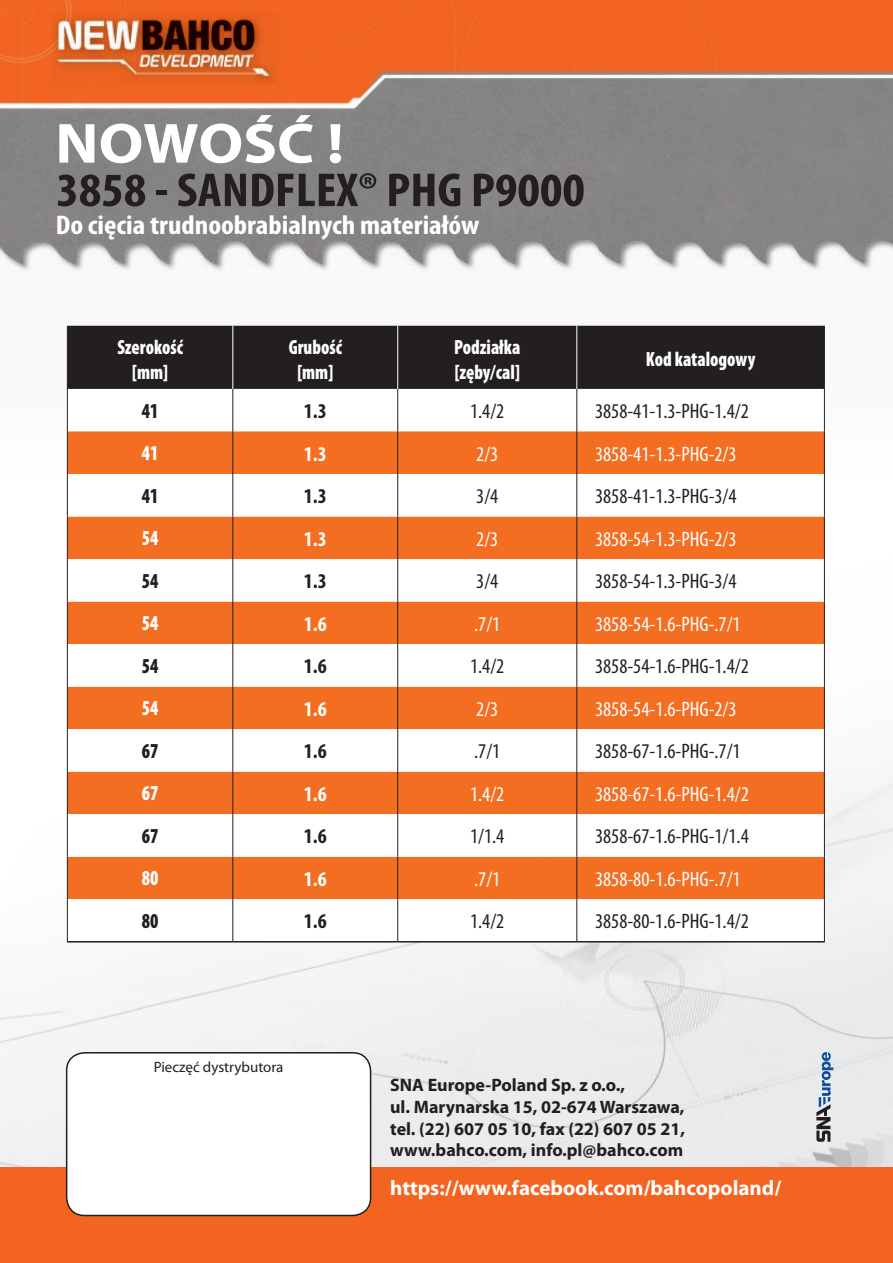
<style>
.page{position:relative;width:893px;height:1263px;background:#fff}
.page>*{position:absolute;margin:0;border:0;box-sizing:border-box;transform-origin:0 0}
.t1{font:700 57px "Myriad Pro";color:#fff;scale:1.1 1}
.t2{font:700 condensed 48px "Myriad Pro";color:#231f20;scale:1.1 1}
.t3{font:700 condensed 27px "Myriad Pro";color:#fff;scale:1.1 1}
.t4{font:900 condensed 21.45px "Myriad Pro";color:#231f20;scale:.87 1}
.t5{font:900 condensed 21.45px "Myriad Pro";color:#fff;scale:.87 1}
.t6{font:700 condensed 21.15px "Myriad Pro";color:#231f20}
.t7{font:700 condensed 21.15px "Myriad Pro";color:#fff}
.t8{font:condensed 21px "Myriad Pro";color:#231f20}
.t9{font:condensed 21px "Myriad Pro";color:#fff}
.t10{font:700 21px "Myriad Pro";color:#fff}
.t11{font:900 condensed 20.55px/24.8px "Myriad Pro";color:#fff;text-align:center;scale:.9 1}
.t12{font:700 18px/21.6px "Myriad Pro";color:#231f20}
.t13{font:15px "Myriad Pro";color:#231f20}
</style>
<div class="page">
<img style="left:0;top:0;width:893px;height:1167px">
<div style="left:0;top:1167px;width:893px;height:96px;background:#f36421"></div>
<div style="left:67px;top:1053px;width:304px;height:162px;background:#fff;border-radius:18px"></div>
<div style="left:66px;top:1052px;width:305px;height:164px;border:2px solid #231f20;border-radius:18px"></div>
<svg style="left:816px;top:1052px;width:17px;height:90px;background:#95a1b2"></svg>
<div style="left:68px;top:326px;width:756px;height:63px;background:#231f20"></div>
<svg style="left:68px;top:389px;width:756px;height:42px"></svg>
<div style="left:68px;top:431px;width:756px;height:468px;background:#f36e21"></div>
<svg style="left:68px;top:474px;width:756px;height:42px"></svg>
<svg style="left:68px;top:559px;width:756px;height:43px"></svg>
<svg style="left:68px;top:644px;width:756px;height:43px"></svg>
<svg style="left:68px;top:729px;width:756px;height:43px"></svg>
<svg style="left:68px;top:814px;width:756px;height:43px"></svg>
<svg style="left:68px;top:899px;width:756px;height:42px"></svg>
<hr style="left:232px;top:389px;width:1px;height:42px;background:#231f20">
<hr style="left:397px;top:389px;width:1px;height:42px;background:#231f20">
<hr style="left:576px;top:389px;width:1px;height:42px;background:#231f20">
<hr style="left:824px;top:389px;width:1px;height:42px;background:#231f20">
<hr style="left:232px;top:474px;width:1px;height:42px;background:#231f20">
<hr style="left:397px;top:474px;width:1px;height:42px;background:#231f20">
<hr style="left:576px;top:474px;width:1px;height:42px;background:#231f20">
<hr style="left:824px;top:474px;width:1px;height:42px;background:#231f20">
<hr style="left:232px;top:559px;width:1px;height:43px;background:#231f20">
<hr style="left:397px;top:559px;width:1px;height:43px;background:#231f20">
<hr style="left:576px;top:559px;width:1px;height:43px;background:#231f20">
<hr style="left:824px;top:559px;width:1px;height:43px;background:#231f20">
<hr style="left:232px;top:644px;width:1px;height:43px;background:#231f20">
<hr style="left:397px;top:644px;width:1px;height:43px;background:#231f20">
<hr style="left:576px;top:644px;width:1px;height:43px;background:#231f20">
<hr style="left:824px;top:644px;width:1px;height:43px;background:#231f20">
<hr style="left:232px;top:729px;width:1px;height:43px;background:#231f20">
<hr style="left:397px;top:729px;width:1px;height:43px;background:#231f20">
<hr style="left:576px;top:729px;width:1px;height:43px;background:#231f20">
<hr style="left:824px;top:729px;width:1px;height:43px;background:#231f20">
<hr style="left:232px;top:814px;width:1px;height:43px;background:#231f20">
<hr style="left:397px;top:814px;width:1px;height:43px;background:#231f20">
<hr style="left:576px;top:814px;width:1px;height:43px;background:#231f20">
<hr style="left:824px;top:814px;width:1px;height:43px;background:#231f20">
<hr style="left:232px;top:899px;width:1px;height:42px;background:#231f20">
<hr style="left:397px;top:899px;width:1px;height:42px;background:#231f20">
<hr style="left:576px;top:899px;width:1px;height:42px;background:#231f20">
<hr style="left:824px;top:899px;width:1px;height:42px;background:#231f20">
<hr style="left:232px;top:431px;width:1px;height:43px;background:#231f20">
<hr style="left:397px;top:431px;width:1px;height:43px;background:#231f20">
<hr style="left:576px;top:431px;width:1px;height:43px;background:#231f20">
<hr style="left:824px;top:431px;width:1px;height:43px;background:#231f20">
<hr style="left:232px;top:516px;width:1px;height:43px;background:#231f20">
<hr style="left:397px;top:516px;width:1px;height:43px;background:#231f20">
<hr style="left:576px;top:516px;width:1px;height:43px;background:#231f20">
<hr style="left:824px;top:516px;width:1px;height:43px;background:#231f20">
<hr style="left:232px;top:602px;width:1px;height:42px;background:#231f20">
<hr style="left:397px;top:602px;width:1px;height:42px;background:#231f20">
<hr style="left:576px;top:602px;width:1px;height:42px;background:#231f20">
<hr style="left:824px;top:602px;width:1px;height:42px;background:#231f20">
<hr style="left:232px;top:687px;width:1px;height:42px;background:#231f20">
<hr style="left:397px;top:687px;width:1px;height:42px;background:#231f20">
<hr style="left:576px;top:687px;width:1px;height:42px;background:#231f20">
<hr style="left:824px;top:687px;width:1px;height:42px;background:#231f20">
<hr style="left:232px;top:772px;width:1px;height:42px;background:#231f20">
<hr style="left:397px;top:772px;width:1px;height:42px;background:#231f20">
<hr style="left:576px;top:772px;width:1px;height:42px;background:#231f20">
<hr style="left:824px;top:772px;width:1px;height:42px;background:#231f20">
<hr style="left:232px;top:857px;width:1px;height:42px;background:#231f20">
<hr style="left:397px;top:857px;width:1px;height:42px;background:#231f20">
<hr style="left:576px;top:857px;width:1px;height:42px;background:#231f20">
<hr style="left:824px;top:857px;width:1px;height:42px;background:#231f20">
<hr style="left:67px;top:389px;width:1px;height:42px;background:#231f20">
<hr style="left:67px;top:474px;width:1px;height:42px;background:#231f20">
<hr style="left:67px;top:559px;width:1px;height:43px;background:#231f20">
<hr style="left:67px;top:644px;width:1px;height:43px;background:#231f20">
<hr style="left:67px;top:729px;width:1px;height:43px;background:#231f20">
<hr style="left:67px;top:814px;width:1px;height:43px;background:#231f20">
<hr style="left:67px;top:899px;width:1px;height:42px;background:#231f20">
<hr style="left:67px;top:431px;width:1px;height:43px;background:#231f20">
<hr style="left:67px;top:516px;width:1px;height:43px;background:#231f20">
<hr style="left:67px;top:602px;width:1px;height:42px;background:#231f20">
<hr style="left:67px;top:687px;width:1px;height:42px;background:#231f20">
<hr style="left:67px;top:772px;width:1px;height:42px;background:#231f20">
<hr style="left:67px;top:857px;width:1px;height:42px;background:#231f20">
<hr style="left:232px;top:326px;width:1px;height:63px;background:#fff">
<hr style="left:397px;top:326px;width:1px;height:63px;background:#fff">
<hr style="left:576px;top:326px;width:1px;height:63px;background:#fff">
<hr style="left:67px;top:326px;width:1px;height:63px;background:#231f20">
<hr style="left:67px;top:941px;width:166px;height:1px;background:#231f20">
<hr style="left:233px;top:941px;width:165px;height:1px;background:#231f20">
<hr style="left:398px;top:941px;width:179px;height:1px;background:#231f20">
<hr style="left:577px;top:941px;width:248px;height:1px;background:#231f20">
<hr style="left:824px;top:326px;width:1px;height:63px;background:#231f20">
<h1 class="t1" style="left:55px;top:106px;width:264px">NOWOŚĆ !</h1>
<h2 class="t2" style="left:56px;top:160px;width:482px">3858 - SANDFLEX® PHG P9000</h2>
<p class="t3" style="left:56px;top:208px;width:387px">Do cięcia trudnoobrabialnych materiałów</p>
<p class="t11" style="left:117px;top:334px;width:74px">Szerokość [mm]</p>
<p class="t11" style="left:289px;top:334px;width:61px">Grubość [mm]</p>
<p class="t11" style="left:454px;top:334px;width:75px;text-align:left">Podziałka [zęby/cal]</p>
<p class="t11" style="left:646px;top:347px;width:123px">Kod katalogowy</p>
<p class="t4" style="left:142px;top:397px;width:21px">41</p>
<p class="t6" style="left:304px;top:398px;width:24px">1.3</p>
<p class="t8" style="left:470px;top:398px;width:36px">1.4/2</p>
<p class="t8" style="left:595px;top:398px;width:155px">3858-41-1.3-PHG-1.4/2</p>
<p class="t5" style="left:142px;top:439px;width:21px">41</p>
<p class="t7" style="left:304px;top:440px;width:24px">1.3</p>
<p class="t9" style="left:476px;top:441px;width:24px">2/3</p>
<p class="t9" style="left:595px;top:441px;width:143px">3858-41-1.3-PHG-2/3</p>
<p class="t4" style="left:142px;top:482px;width:21px">41</p>
<p class="t6" style="left:304px;top:483px;width:24px">1.3</p>
<p class="t8" style="left:476px;top:483px;width:24px">3/4</p>
<p class="t8" style="left:595px;top:483px;width:143px">3858-41-1.3-PHG-3/4</p>
<p class="t5" style="left:142px;top:524px;width:21px">54</p>
<p class="t7" style="left:304px;top:525px;width:24px">1.3</p>
<p class="t9" style="left:476px;top:526px;width:24px">2/3</p>
<p class="t9" style="left:595px;top:526px;width:143px">3858-54-1.3-PHG-2/3</p>
<p class="t4" style="left:142px;top:567px;width:21px">54</p>
<p class="t6" style="left:304px;top:568px;width:24px">1.3</p>
<p class="t8" style="left:476px;top:568px;width:24px">3/4</p>
<p class="t8" style="left:595px;top:568px;width:143px">3858-54-1.3-PHG-3/4</p>
<p class="t5" style="left:142px;top:609px;width:21px">54</p>
<p class="t7" style="left:304px;top:610px;width:24px">1.6</p>
<p class="t9" style="left:474px;top:611px;width:28px">.7/1</p>
<p class="t9" style="left:595px;top:611px;width:147px">3858-54-1.6-PHG-.7/1</p>
<p class="t4" style="left:142px;top:652px;width:21px">54</p>
<p class="t6" style="left:304px;top:653px;width:24px">1.6</p>
<p class="t8" style="left:470px;top:654px;width:36px">1.4/2</p>
<p class="t8" style="left:595px;top:654px;width:155px">3858-54-1.6-PHG-1.4/2</p>
<p class="t5" style="left:142px;top:694px;width:21px">54</p>
<p class="t7" style="left:304px;top:695px;width:24px">1.6</p>
<p class="t9" style="left:476px;top:696px;width:24px">2/3</p>
<p class="t9" style="left:595px;top:696px;width:143px">3858-54-1.6-PHG-2/3</p>
<p class="t4" style="left:142px;top:737px;width:21px">67</p>
<p class="t6" style="left:304px;top:738px;width:24px">1.6</p>
<p class="t8" style="left:474px;top:739px;width:28px">.7/1</p>
<p class="t8" style="left:595px;top:739px;width:147px">3858-67-1.6-PHG-.7/1</p>
<p class="t5" style="left:142px;top:779px;width:21px">67</p>
<p class="t7" style="left:304px;top:780px;width:24px">1.6</p>
<p class="t9" style="left:470px;top:781px;width:36px">1.4/2</p>
<p class="t9" style="left:595px;top:781px;width:155px">3858-67-1.6-PHG-1.4/2</p>
<p class="t4" style="left:142px;top:822px;width:21px">67</p>
<p class="t6" style="left:304px;top:823px;width:24px">1.6</p>
<p class="t8" style="left:470px;top:824px;width:36px">1/1.4</p>
<p class="t8" style="left:595px;top:824px;width:155px">3858-67-1.6-PHG-1/1.4</p>
<p class="t5" style="left:142px;top:864px;width:21px">80</p>
<p class="t7" style="left:304px;top:866px;width:24px">1.6</p>
<p class="t9" style="left:474px;top:866px;width:28px">.7/1</p>
<p class="t9" style="left:595px;top:866px;width:147px">3858-80-1.6-PHG-.7/1</p>
<p class="t4" style="left:142px;top:907px;width:21px">80</p>
<p class="t6" style="left:304px;top:908px;width:24px">1.6</p>
<p class="t8" style="left:470px;top:909px;width:36px">1.4/2</p>
<p class="t8" style="left:595px;top:909px;width:155px">3858-80-1.6-PHG-1.4/2</p>
<p class="t13" style="left:154px;top:1058px;width:131px">Pieczęć dystrybutora</p>
<p class="t12" style="left:390px;top:1074px;width:296px">SNA Europe-Poland Sp. z o.o.,<br>ul. Marynarska 15, 02-674 Warszawa, tel. (22) 607 05 10, fax (22) 607 05 21, www.bahco.com, info.pl@bahco.com</p>
<p class="t10" style="left:390px;top:1174px;width:393px">https://www.facebook.com/bahcopoland/</p>
</div>
